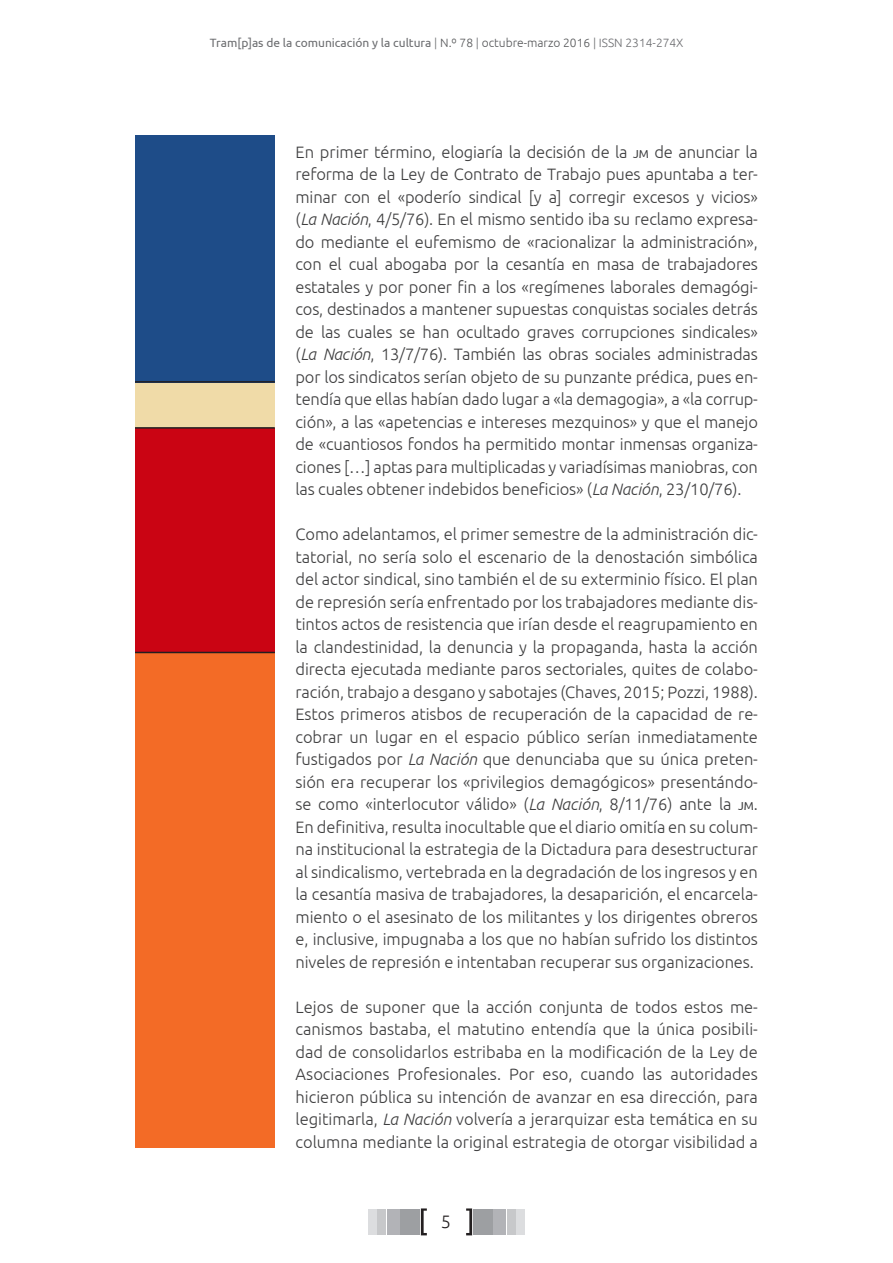
<style>
.page{position:relative;width:893px;height:1263px;background:#fff}
.page>*{position:absolute;margin:0;border:0;box-sizing:border-box;transform-origin:0 0}
.t1{font:300 18px "Ubuntu";color:#231f20}
.txt_sangria{font:300 16.5px/22.5px "Ubuntu";letter-spacing:-.005em;color:#3e3e3f;text-align:justify}
.t2{font:12px "Ubuntu";color:#6c6d70}
.s1{font-weight:300}
.s2{font-weight:300;color:#57585a}
.s3{font-weight:400;font-size:11.55px}
.s4{font-style:italic}
</style>
<div class="page">
<div style="left:369px;top:1209px;width:8px;height:25px;background:#dcdddf"></div>
<div style="left:516px;top:1209px;width:8px;height:25px;background:#dcdddf"></div>
<div style="left:378px;top:1209px;width:8px;height:25px;background:#c7c8ca"></div>
<div style="left:507px;top:1209px;width:8px;height:25px;background:#c7c8ca"></div>
<div style="left:387px;top:1209px;width:13px;height:25px;background:#b2b3b7"></div>
<div style="left:493px;top:1209px;width:13px;height:25px;background:#b2b3b7"></div>
<div style="left:400px;top:1209px;width:20px;height:25px;background:#9d9fa2"></div>
<div style="left:473px;top:1209px;width:20px;height:25px;background:#9d9fa2"></div>
<svg style="left:421px;top:1208px;width:6px;height:27px"></svg>
<svg style="left:466px;top:1208px;width:6px;height:27px"></svg>
<div style="left:135px;top:428px;width:140px;height:234px;background:#ca0413"></div>
<div style="left:135px;top:653px;width:140px;height:494px;background:#f36b26"></div>
<div style="left:135px;top:377px;width:140px;height:51px;background:#f0dba8"></div>
<div style="left:135px;top:135px;width:140px;height:247px;background:#1e4c88"></div>
<hr style="left:135px;top:427px;width:140px;height:2px;background:#231f20">
<hr style="left:135px;top:381px;width:140px;height:2px;background:#231f20">
<hr style="left:135px;top:652px;width:140px;height:1px;background:#231f20">
<p class="t2" style="left:210px;top:36px;width:475px">Tram[p]as de la comunicación y la cultura <span class="s1">|</span> <span class="s2">N.º 78</span> <span class="s1">|</span> <span class="s2">octubre-marzo 2016</span> <span class="s1">| ISSN 2314-274X</span></p>
<p class="txt_sangria" style="left:296px;top:140px;width:464px">En primer término, elogiaría la decisión de la <span class="s3">jm</span> de anunciar la reforma de la Ley de Contrato de Trabajo pues apuntaba a ter&shy;minar con el «poderío sindical [y a] corregir excesos y vicios» (<span class="s4">La Nación</span>, 4/5/76). En el mismo sentido iba su reclamo expresa&shy;do mediante el eufemismo de «racionalizar la administración», con el cual abogaba por la cesantía en masa de trabajadores estatales y por poner fin a los «regímenes laborales demagógi&shy;cos, destinados a mantener supuestas conquistas sociales detrás de las cuales se han ocultado graves corrupciones sindicales» (<span class="s4">La Nación</span>, 13/7/76). También las obras sociales administradas por los sindicatos serían objeto de su punzante prédica, pues en&shy;tendía que ellas habían dado lugar a «la demagogia», a «la corrup&shy;ción», a las «apetencias e intereses mezquinos» y que el manejo de «cuantiosos fondos ha permitido montar inmensas organiza&shy;ciones […] aptas para multiplicadas y variadísimas maniobras, con las cuales obtener indebidos beneficios» (<span class="s4">La Nación</span>, 23/10/76).</p>
<p class="txt_sangria" style="left:296px;top:522px;width:464px">Como adelantamos, el primer semestre de la administración dic&shy;tatorial, no sería solo el escenario de la denostación simbólica del actor sindical, sino también el de su exterminio físico. El plan de represión sería enfrentado por los trabajadores mediante dis&shy;tintos actos de resistencia que irían desde el reagrupamiento en la clandestinidad, la denuncia y la propaganda, hasta la acción directa ejecutada mediante paros sectoriales, quites de colabo&shy;ración, trabajo a desgano y sabotajes (Chaves, 2015; Pozzi, 1988).<br>Estos primeros atisbos de recuperación de la capacidad de re&shy;cobrar un lugar en el espacio público serían inmediatamente fustigados por <span class="s4">La Nación</span> que denunciaba que su única preten&shy;sión era recuperar los «privilegios demagógicos» presentándo&shy;se como «interlocutor válido» (<span class="s4">La Nación</span>, 8/11/76) ante la <span class="s3">jm</span>.<br>En definitiva, resulta inocultable que el diario omitía en su colum&shy;na institucional la estrategia de la Dictadura para desestructurar al sindicalismo, vertebrada en la degradación de los ingresos y en la cesantía masiva de trabajadores, la desaparición, el encarcela&shy;miento o el asesinato de los militantes y los dirigentes obreros e, inclusive, impugnaba a los que no habían sufrido los distintos niveles de represión e intentaban recuperar sus organizaciones.</p>
<p class="txt_sangria" style="left:296px;top:995px;width:464px">Lejos de suponer que la acción conjunta de todos estos me&shy;canismos bastaba, el matutino entendía que la única posibili&shy;dad de consolidarlos estribaba en la modificación de la Ley de Asociaciones Profesionales. Por eso, cuando las autoridades hicieron pública su intención de avanzar en esa dirección, para legitimarla, <span class="s4">La Nación</span> volvería a jerarquizar esta temática en su columna mediante la original estrategia de otorgar visibilidad a</p>
<p class="t1" style="left:441px;top:1211px;width:12px">5</p>
</div>
